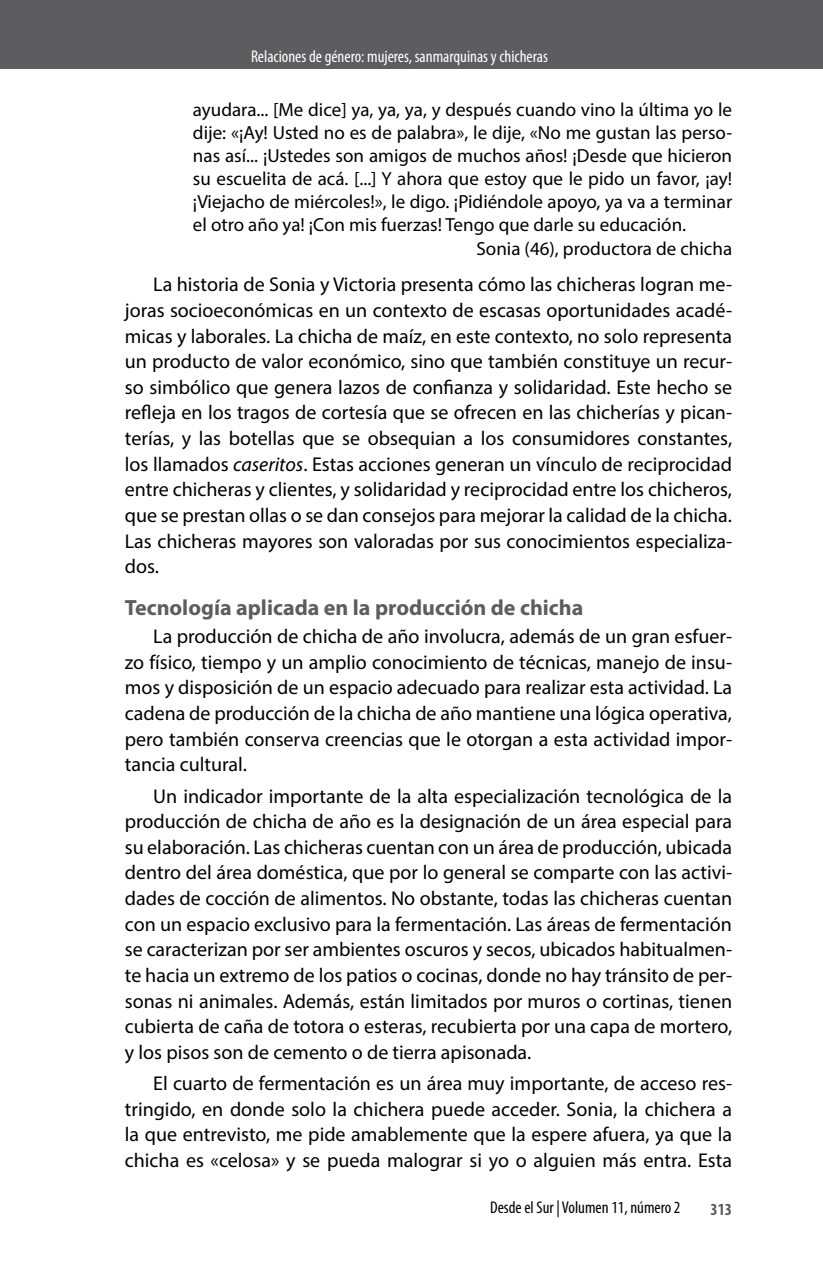
<style>
.page{position:relative;width:823px;height:1265px;background:#fff}
.page>*{position:absolute;margin:0;border:0;box-sizing:border-box;transform-origin:0 0}
.t1{font:700 22px "Myriad Pro";color:#5d5d60}
.t2{font:20px/25.6px "Myriad Pro";color:#000;text-align:justify}
.t3{font:19px "Myriad Pro";color:#000}
.t4{font:condensed 17px "Myriad Pro";color:#fff}
.t5{font:condensed 17px "Myriad Pro";color:#000}
.t6{font:700 condensed 17px "Myriad Pro";color:#5d5d60}
.s1{font-style:italic}
</style>
<div class="page">
<div style="left:0;top:0;width:822px;height:68px;background:#5d5d60"></div>
<p class="t4" style="left:251px;top:46px;width:298px">Relaciones de género: mujeres, sanmarquinas y chicheras</p>
<p class="t3" style="left:193px;top:98px;width:540px">ayudara... [Me dice] ya, ya, ya, y después cuando vino la última yo le</p>
<p class="t3" style="left:193px;top:121px;width:540px">dije: «¡Ay! Usted no es de palabra», le dije, «No me gustan las perso-</p>
<p class="t3" style="left:193px;top:144px;width:540px">nas así... ¡Ustedes son amigos de muchos años! ¡Desde que hicieron</p>
<p class="t3" style="left:193px;top:167px;width:540px">su escuelita de acá. [...] Y ahora que estoy que le pido un favor, ¡ay!</p>
<p class="t3" style="left:193px;top:190px;width:540px">¡Viejacho de miércoles!», le digo. ¡Pidiéndole apoyo, ya va a terminar</p>
<p class="t3" style="left:193px;top:213px;width:494px">el otro año ya! ¡Con mis fuerzas! Tengo que darle su educación.</p>
<p class="t3" style="left:476px;top:236px;width:257px">Sonia (46), productora de chicha</p>
<p class="t2" style="left:125px;top:271px;width:608px;text-indent:28px">La historia de Sonia y Victoria presenta cómo las chicheras logran me&shy;joras socioeconómicas en un contexto de escasas oportunidades acadé&shy;micas y laborales. La chicha de maíz, en este contexto, no solo representa un producto de valor económico, sino que también constituye un recur&shy;so simbólico que genera lazos de confianza y solidaridad. Este hecho se refleja en los tragos de cortesía que se ofrecen en las chicherías y pican&shy;terías, y las botellas que se obsequian a los consumidores constantes, los llamados <span class="s1">caseritos</span>. Estas acciones generan un vínculo de reciprocidad entre chicheras y clientes, y solidaridad y reciprocidad entre los chicheros, que se prestan ollas o se dan consejos para mejorar la calidad de la chicha.<br>Las chicheras mayores son valoradas por sus conocimientos especializa&shy;dos.</p>
<p class="t1" style="left:125px;top:593px;width:460px">Tecnología aplicada en la producción de chicha</p>
<p class="t2" style="left:125px;top:623px;width:608px;text-indent:28px">La producción de chicha de año involucra, además de un gran esfuer&shy;zo físico, tiempo y un amplio conocimiento de técnicas, manejo de insu&shy;mos y disposición de un espacio adecuado para realizar esta actividad. La cadena de producción de la chicha de año mantiene una lógica operativa, pero también conserva creencias que le otorgan a esta actividad impor&shy;tancia cultural.</p>
<p class="t2" style="left:125px;top:782px;width:608px;text-indent:28px">Un indicador importante de la alta especialización tecnológica de la producción de chicha de año es la designación de un área especial para su elaboración. Las chicheras cuentan con un área de producción, ubicada dentro del área doméstica, que por lo general se comparte con las activi&shy;dades de cocción de alimentos. No obstante, todas las chicheras cuentan con un espacio exclusivo para la fermentación. Las áreas de fermentación se caracterizan por ser ambientes oscuros y secos, ubicados habitualmen&shy;te hacia un extremo de los patios o cocinas, donde no hay tránsito de per&shy;sonas ni animales. Además, están limitados por muros o cortinas, tienen cubierta de caña de totora o esteras, recubierta por una capa de mortero, y los pisos son de cemento o de tierra apisonada.</p>
<p class="t2" style="left:125px;top:1070px;width:608px;text-indent:28px">El cuarto de fermentación es un área muy importante, de acceso res&shy;tringido, en donde solo la chichera puede acceder. Sonia, la chichera a la que entrevisto, me pide amablemente que la espere afuera, ya que la chicha es «celosa» y se pueda malograr si yo o alguien más entra. Esta</p>
<p class="t5" style="left:489px;top:1196px;width:192px">Desde el Sur | Volumen 11, número 2</p>
<p class="t6" style="left:710px;top:1198px;width:23px">313</p>
</div>
